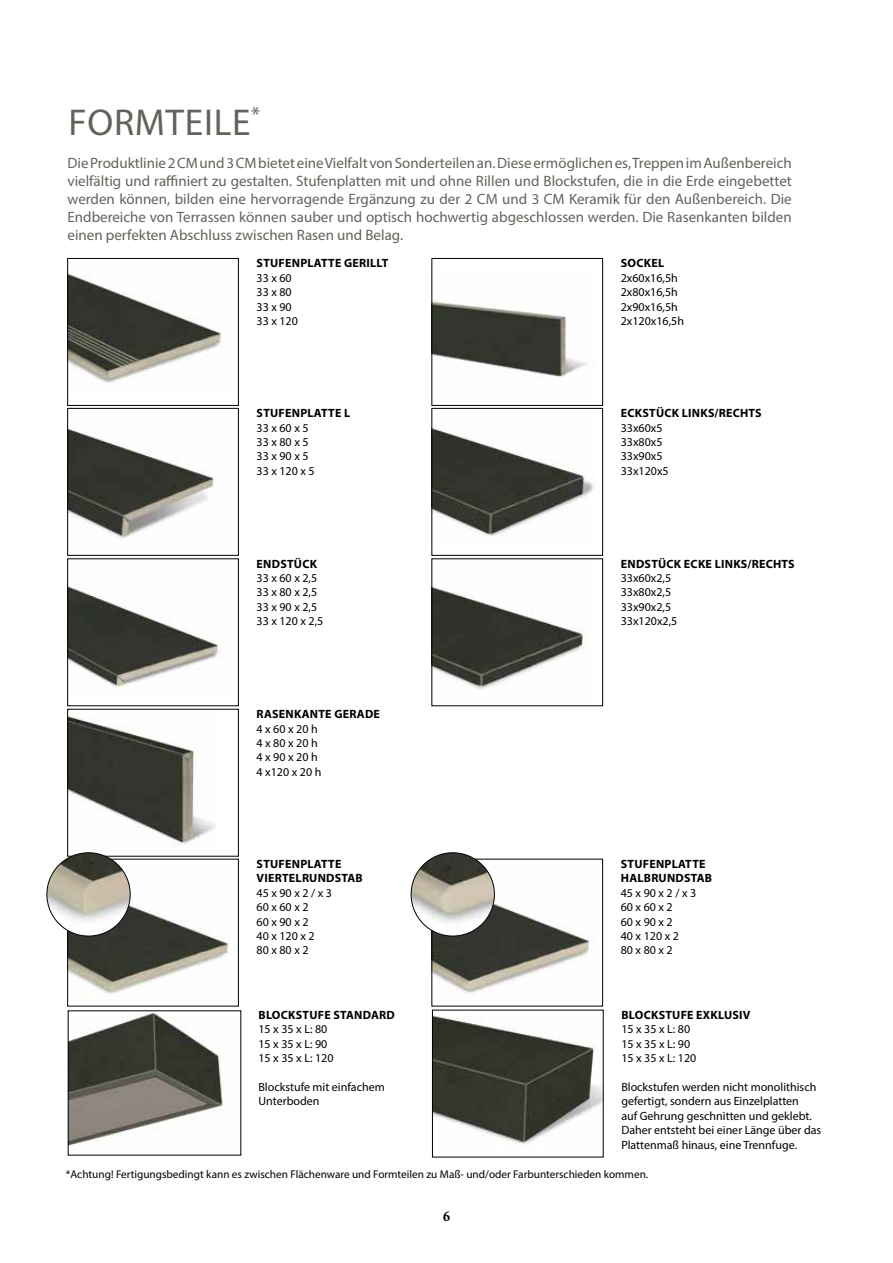
<style>
.page{position:relative;width:893px;height:1263px;background:#fff}
.page>*{position:absolute;margin:0;border:0;box-sizing:border-box;transform-origin:0 0}
.t1{font:37.5px "Myriad Pro";letter-spacing:.02em;color:#62635b}
.t2{font:15px/18px "Myriad Pro";color:#62635b;text-align:justify}
.t3{font:700 condensed 15px "Minion Pro";color:#000}
.t4{font:12px/14.4px "Myriad Pro";color:#000}
.t5{font:700 12px/14.4px "Myriad Pro";letter-spacing:.02em;color:#000}
.t6{font:11.25px "Myriad Pro";color:#000}
</style>
<div class="page">
<img style="left:434px;top:861px;width:160px;height:134px">
<div style="left:432px;top:859px;width:171px;height:147px;border:1px solid #000"></div>
<img style="left:70px;top:861px;width:161px;height:133px">
<div style="left:68px;top:859px;width:171px;height:147px;border:1px solid #000"></div>
<img style="left:70px;top:274px;width:152px;height:109px">
<div style="left:68px;top:258px;width:171px;height:148px;border:1px solid #000"></div>
<img style="left:434px;top:1015px;width:167px;height:130px">
<div style="left:432px;top:1010px;width:171px;height:147px;border:1px solid #000"></div>
<img style="left:434px;top:584px;width:152px;height:106px">
<div style="left:432px;top:559px;width:171px;height:147px;border:1px solid #000"></div>
<img style="left:70px;top:429px;width:144px;height:110px">
<div style="left:68px;top:408px;width:171px;height:147px;border:1px solid #000"></div>
<img style="left:434px;top:426px;width:160px;height:111px">
<div style="left:432px;top:408px;width:171px;height:147px;border:1px solid #000"></div>
<img style="left:70px;top:716px;width:145px;height:138px">
<div style="left:68px;top:709px;width:171px;height:147px;border:1px solid #000"></div>
<img style="left:434px;top:301px;width:153px;height:77px">
<div style="left:432px;top:258px;width:171px;height:148px;border:1px solid #000"></div>
<img style="left:70px;top:584px;width:152px;height:104px">
<div style="left:68px;top:559px;width:171px;height:147px;border:1px solid #000"></div>
<img style="left:47px;top:853px;width:83px;height:83px;border-radius:42px">
<div style="left:47px;top:853px;width:83px;height:83px;border:1px solid #000;border-radius:50%"></div>
<img style="left:411px;top:853px;width:83px;height:83px;border-radius:42px">
<img style="left:70px;top:1013px;width:153px;height:133px">
<h1 class="t1" style="left:68px;top:99px;width:193px">FORMTEILE<sup>*</sup></h1>
<p class="t2" style="left:67px;top:154px;width:726px">Die Produktlinie 2 CM und 3 CM bietet eine Vielfalt von Sonderteilen an. Diese ermöglichen es, Treppen im Außenbereich vielfältig und raffiniert zu gestalten. Stufenplatten mit und ohne Rillen und Blockstufen, die in die Erde eingebettet werden können, bilden eine hervorragende Ergänzung zu der 2 CM und 3 CM Keramik für den Außenbereich. Die Endbereiche von Terrassen können sauber und optisch hochwertig abgeschlossen werden. Die Rasenkanten bilden einen perfekten Abschluss zwischen Rasen und Belag.</p>
<p class="t5" style="left:257px;top:256px;width:133px">STUFENPLATTE GERILLT</p>
<p class="t4" style="left:256px;top:270px;width:43px">33 x 60<br>33 x 80<br>33 x 90<br>33 x 120</p>
<p class="t5" style="left:257px;top:406px;width:95px">STUFENPLATTE L</p>
<p class="t4" style="left:256px;top:420px;width:60px">33 x 60 x 5<br>33 x 80 x 5<br>33 x 90 x 5<br>33 x 120 x 5</p>
<p class="t5" style="left:257px;top:556px;width:62px">ENDSTÜCK</p>
<p class="t4" style="left:256px;top:571px;width:68px">33 x 60 x 2,5<br>33 x 80 x 2,5<br>33 x 90 x 2,5<br>33 x 120 x 2,5</p>
<p class="t5" style="left:257px;top:706px;width:125px">RASENKANTE GERADE</p>
<p class="t4" style="left:256px;top:721px;width:66px">4 x 60 x 20 h<br>4 x 80 x 20 h<br>4 x 90 x 20 h<br>4 x120 x 20 h</p>
<p class="t5" style="left:257px;top:856px;width:108px">STUFENPLATTE<br>VIERTELRUNDSTAB</p>
<p class="t4" style="left:256px;top:885px;width:77px">45 x 90 x 2 / x 3<br>60 x 60 x 2<br>60 x 90 x 2<br>40 x 120 x 2<br>80 x 80 x 2</p>
<p class="t5" style="left:259px;top:1007px;width:138px">BLOCKSTUFE STANDARD</p>
<p class="t4" style="left:258px;top:1022px;width:77px">15 x 35 x L: 80<br>15 x 35 x L: 90<br>15 x 35 x L: 120</p>
<p class="t4" style="left:258px;top:1079px;width:128px">Blockstufe mit einfachem<br>Unterboden</p>
<p class="t5" style="left:621px;top:256px;width:45px">SOCKEL</p>
<p class="t4" style="left:621px;top:270px;width:65px">2x60x16,5h<br>2x80x16,5h<br>2x90x16,5h<br>2x120x16,5h</p>
<p class="t5" style="left:621px;top:406px;width:142px">ECKSTÜCK LINKS/RECHTS</p>
<p class="t4" style="left:621px;top:420px;width:50px">33x60x5<br>33x80x5<br>33x90x5<br>33x120x5</p>
<p class="t5" style="left:621px;top:556px;width:175px">ENDSTÜCK ECKE LINKS/RECHTS</p>
<p class="t4" style="left:621px;top:571px;width:58px">33x60x2,5<br>33x80x2,5<br>33x90x2,5<br>33x120x2,5</p>
<p class="t5" style="left:621px;top:856px;width:93px">STUFENPLATTE<br>HALBRUNDSTAB</p>
<p class="t4" style="left:621px;top:885px;width:77px">45 x 90 x 2 / x 3<br>60 x 60 x 2<br>60 x 90 x 2<br>40 x 120 x 2<br>80 x 80 x 2</p>
<p class="t5" style="left:621px;top:1007px;width:131px">BLOCKSTUFE EXKLUSIV</p>
<p class="t4" style="left:621px;top:1022px;width:77px">15 x 35 x L: 80<br>15 x 35 x L: 90<br>15 x 35 x L: 120</p>
<p class="t4" style="left:621px;top:1079px;width:202px">Blockstufen werden nicht monolithisch gefertigt, sondern aus Einzelplatten<br>auf Gehrung geschnitten und geklebt.<br>Daher entsteht bei einer Länge über das Plattenmaß hinaus, eine Trennfuge.</p>
<p class="t6" style="left:66px;top:1167px;width:584px">*Achtung! Fertigungsbedingt kann es zwischen Flächenware und Formteilen zu Maß- und/oder Farbunterschieden kommen.</p>
<p class="t3" style="left:443px;top:1205px;width:8px">6</p>
</div>
